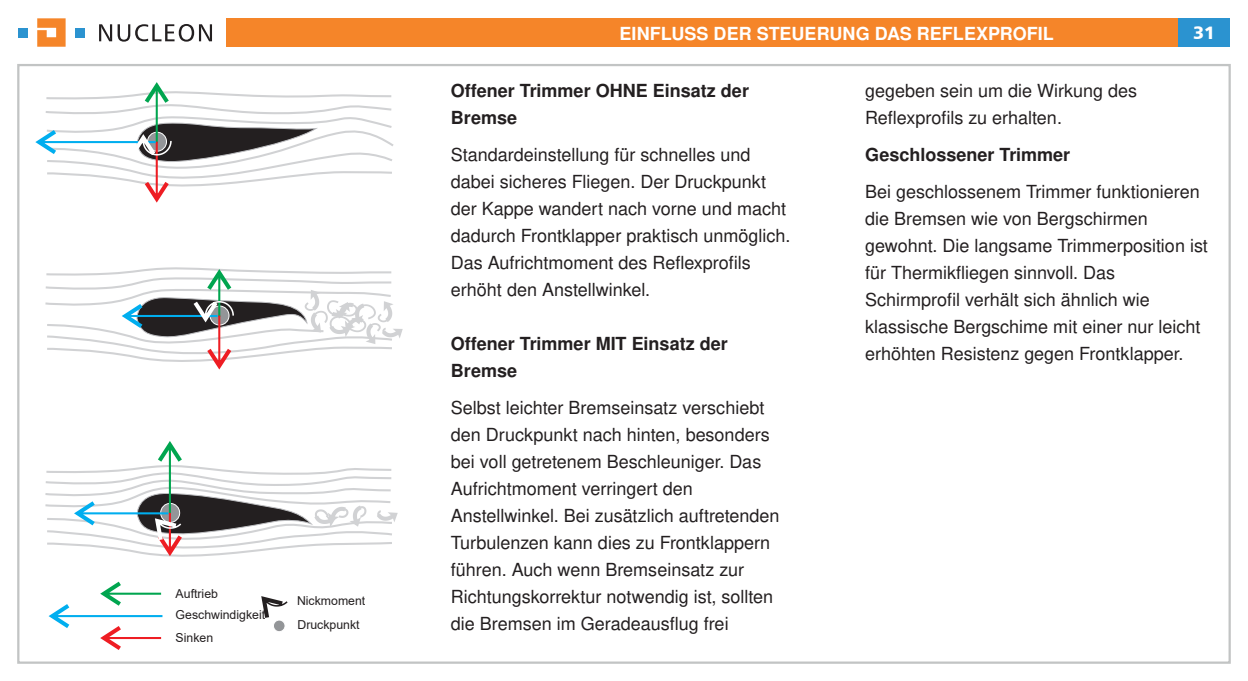
<style>
.page{position:relative;width:1248px;height:681px;background:#fff}
.page>*{position:absolute;margin:0;border:0;box-sizing:border-box;transform-origin:0 0}
.t1{font:18px/27.2px "Nimbus San L";color:#231f20}
.t2{font:700 18px/27.2px "Nimbus San L";color:#231f20}
.t3{font:700 18px "Nimbus San L";color:#fff}
.t4{font:18px "Humanist 777 BT Black B";color:#fff}
.t5{font:12.4px/22px "Arial";color:#231f20}
</style>
<div class="page">
<div style="left:226px;top:18px;width:1001px;height:29px;background:#f58529"></div>
<div style="left:1178px;top:18px;width:51px;height:29px;background:#2b93d0"></div>
<svg style="left:37px;top:18px;width:29px;height:29px"></svg>
<div style="left:18px;top:28px;width:10px;height:9px;background:#2b93d0"></div>
<div style="left:75px;top:28px;width:9px;height:9px;background:#2b93d0"></div>
<svg style="left:99px;top:24px;width:113px;height:18px"></svg>
<svg style="left:49px;top:581px;width:113px;height:68px"></svg>
<div style="left:273px;top:619px;width:12px;height:12px;background:#939598;border:1px solid #fff;border-radius:50%"></div>
<svg style="left:35px;top:82px;width:359px;height:120px"></svg>
<svg style="left:45px;top:441px;width:353px;height:116px"></svg>
<svg style="left:45px;top:267px;width:357px;height:102px"></svg>
<svg style="left:261px;top:596px;width:26px;height:21px"></svg>
<p class="t5" style="left:176px;top:583px;width:91px">Auftrieb<br>Geschwindigkeit<br>Sinken</p>
<p class="t5" style="left:297px;top:590px;width:70px">Nickmoment</p>
<p class="t5" style="left:297px;top:614px;width:64px">Druckpunkt</p>
<p class="t3" style="left:619px;top:26px;width:436px">EINFLUSS DER STEUERUNG DAS REFLEXPROFIL</p>
<p class="t4" style="left:1192px;top:26px;width:24px">31</p>
<p class="t2" style="left:451px;top:79px;width:299px">Offener Trimmer OHNE Einsatz der<br>Bremse</p>
<p class="t1" style="left:451px;top:143px;width:341px">Standardeinstellung für schnelles und dabei sicheres Fliegen. Der Druckpunkt der Kappe wandert nach vorne und macht dadurch Frontklapper praktisch unmöglich.<br>Das Aufrichtmoment des Reflexprofils erhöht den Anstellwinkel.</p>
<p class="t2" style="left:451px;top:332px;width:278px">Offener Trimmer MIT Einsatz der<br>Bremse</p>
<p class="t1" style="left:451px;top:396px;width:330px">Selbst leichter Bremseinsatz verschiebt den Druckpunkt nach hinten, besonders bei voll getretenem Beschleuniger. Das Aufrichtmoment verringert den Anstellwinkel. Bei zusätzlich auftretenden Turbulenzen kann dies zu Frontklappern führen. Auch wenn Bremseinsatz zur Richtungskorrektur notwendig ist, sollten die Bremsen im Geradeausflug frei</p>
<p class="t1" style="left:865px;top:79px;width:273px">gegeben sein um die Wirkung des<br>Reflexprofils zu erhalten.</p>
<p class="t2" style="left:865px;top:143px;width:207px">Geschlossener Trimmer</p>
<p class="t1" style="left:865px;top:180px;width:344px">Bei geschlossenem Trimmer funktionieren die Bremsen wie von Bergschirmen gewohnt. Die langsame Trimmerposition ist für Thermikfliegen sinnvoll. Das Schirmprofil verhält sich ähnlich wie klassische Bergschime mit einer nur leicht erhöhten Resistenz gegen Frontklapper.</p>
</div>
